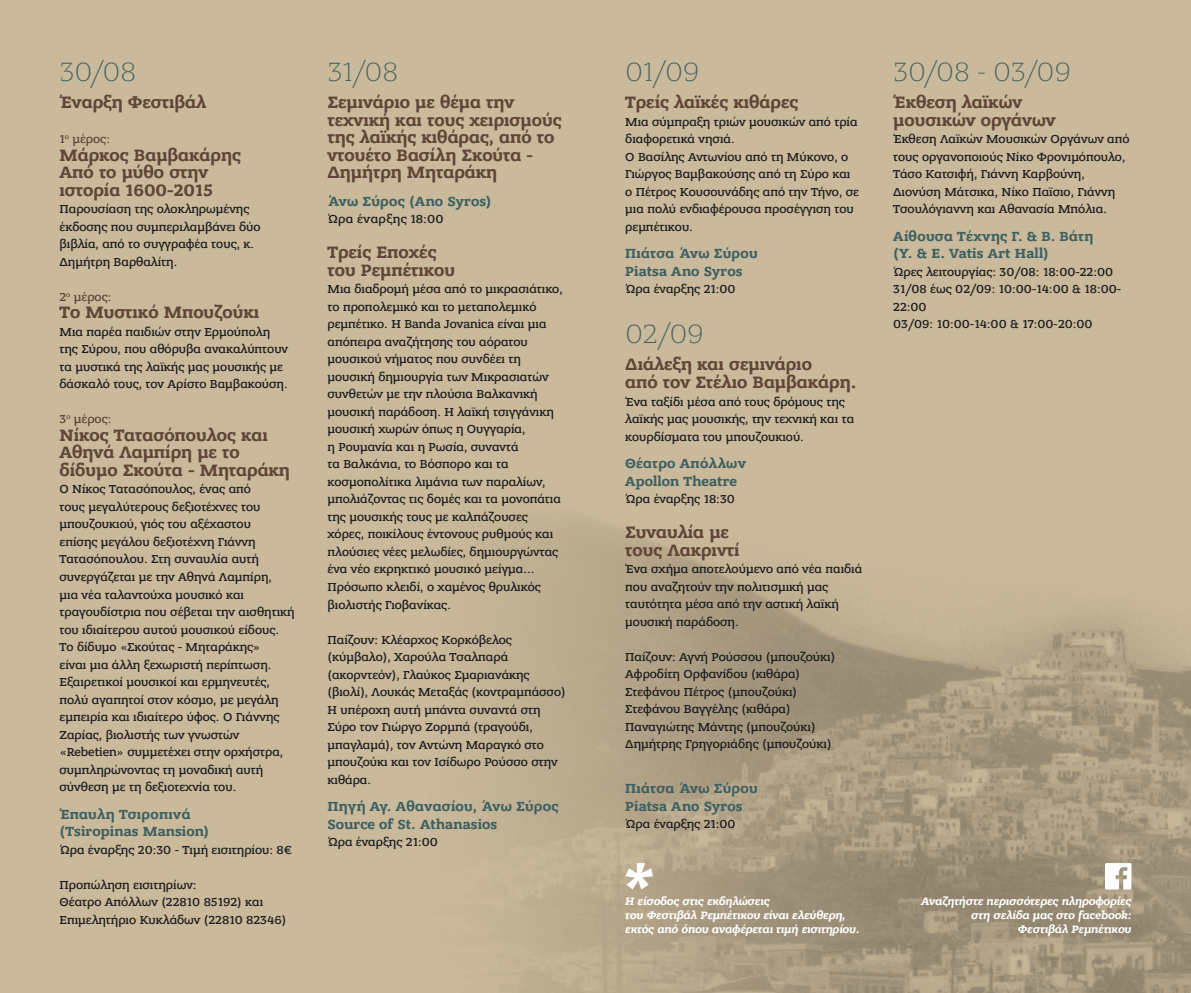
<style>
.page{position:relative;width:1191px;height:993px;background:#fff}
.page>*{position:absolute;margin:0;border:0;box-sizing:border-box;transform-origin:0 0}
.t1{font:300 28px "Bandera Pro";letter-spacing:-.01em;color:#3d6062}
.t2{font:700 17.5px/17.5px "Bandera Pro";color:#604538}
.t3{font:700 14px/17.5px "Bandera Pro";letter-spacing:.015em;color:#3d6062}
.t4{font:500 12.25px/17.5px "Bandera Pro";color:#1b1c20}
.t5{font:500 12.25px "Bandera Pro";color:#604538}
.t6{font:500 12.25px "Bandera Pro";letter-spacing:.03em;color:#1b1c20}
.t7{font:italic 700 11.38px/14px "Bandera Pro";color:#fff}
</style>
<div class="page">
<div style="left:0;top:0;width:1191px;height:992px;background:#cab99a"></div>
<img style="left:513px;top:522px;width:678px;height:470px">
<svg style="left:625px;top:862px;width:27px;height:27px"></svg>
<svg style="left:1105px;top:862px;width:26px;height:27px"></svg>
<h1 class="t1" style="left:60px;top:54px;width:78px">30/08</h1>
<h2 class="t2" style="left:60px;top:94px;width:148px">Έναρξη Φεστιβάλ</h2>
<p class="t5" style="left:60px;top:131px;width:52px">1<sup>ο</sup> μέρος:</p>
<h2 class="t2" style="left:60px;top:146px;width:183px">Μάρκος Βαμβακάρης<br>Από το μύθο στην ιστορία 1600-2015</h2>
<p class="t4" style="left:60px;top:200px;width:203px">Παρουσίαση της ολοκληρωμένης έκδοσης που συμπεριλαμβάνει δύο βιβλία, από το συγγραφέα τους, κ.<br>Δημήτρη Βαρθαλίτη.</p>
<p class="t5" style="left:60px;top:289px;width:53px">2<sup>ο</sup> μέρος:</p>
<h2 class="t2" style="left:60px;top:304px;width:201px">Το Μυστικό Μπουζούκι</h2>
<p class="t4" style="left:60px;top:323px;width:230px">Mια παρέα παιδιών στην Ερμούπολη της Σύρου, που αθόρυβα ανακαλύπτουν τα μυστικά της λαϊκής μας μουσικής με δάσκαλό τους, τον Αρίστο Βαμβακούση.</p>
<p class="t5" style="left:60px;top:411px;width:53px">3<sup>ο</sup> μέρος:</p>
<h2 class="t2" style="left:60px;top:426px;width:232px">Νίκος Τατασόπουλος και<br>Αθηνά Λαμπίρη με το δίδυμο Σκούτα - Μηταράκη</h2>
<p class="t4" style="left:60px;top:480px;width:237px">Ο Νίκος Τατασόπουλος, ένας από<br>τους μεγαλύτερους δεξιοτέχνες του μπουζουκιού, γιός του αξέχαστου<br>επίσης μεγάλου δεξιοτέχνη Γιάννη Τατασόπουλου. Στη συναυλία αυτή συνεργάζεται με την Αθηνά Λαμπίρη,<br>μια νέα ταλαντούχα μουσικό και τραγουδίστρια που σέβεται την αισθητική του ιδιαίτερου αυτού μουσικού είδους.<br>Το δίδυμο «Σκούτας - Μηταράκης»<br>είναι μια άλλη ξεχωριστή περίπτωση.<br>Εξαιρετικοί μουσικοί και ερμηνευτές, πολύ αγαπητοί στον κόσμο, με μεγάλη εμπειρία και ιδιαίτερο ύφος. Ο Γιάννης Ζαρίας, βιολιστής των γνωστών «Rebetien» συμμετέχει στην ορχήστρα, συμπληρώνοντας τη μοναδική αυτή σύνθεση με τη δεξιοτεχνία του.</p>
<p class="t3" style="left:60px;top:805px;width:151px">Έπαυλη Τσιροπινά (Tsiropinas Mansion)</p>
<p class="t4" style="left:60px;top:840px;width:234px">Ώρα έναρξης 20:30 - Τιμή εισιτηρίου: 8€</p>
<p class="t4" style="left:60px;top:875px;width:228px">Προπώληση εισιτηρίων:<br>Θέατρο Απόλλων (22810 85192) και<br>Επιμελητήριο Κυκλάδων (22810 82346)</p>
<h1 class="t1" style="left:327px;top:54px;width:72px">31/08</h1>
<h2 class="t2" style="left:327px;top:94px;width:235px">Σεμινάριο με θέμα την τεχνική και τους χειρισμούς της λαϊκής κιθάρας, από το ντουέτο Βασίλη Σκούτα -<br>Δημήτρη Μηταράκη</h2>
<p class="t3" style="left:327px;top:192px;width:165px">Άνω Σύρος (Ano Syros)</p>
<p class="t6" style="left:327px;top:211px;width:118px">Ώρα έναρξης 18:00</p>
<h2 class="t2" style="left:327px;top:244px;width:129px">Τρείς Εποχές του Ρεμπέτικου</h2>
<p class="t4" style="left:327px;top:280px;width:237px">Μια διαδρομή μέσα από το μικρασιάτικο, το προπολεμικό και το μεταπολεμικό ρεμπέτικο. Η Banda Jovanica είναι μια απόπειρα αναζήτησης του αόρατου μουσικού νήματος που συνδέει τη μουσική δημιουργία των Μικρασιατών συνθετών με την πλούσια Βαλκανική μουσική παράδοση. Η λαϊκή τσιγγάνικη μουσική χωρών όπως η Ουγγαρία,<br>η Ρουμανία και η Ρωσία, συναντά<br>τα Βαλκάνια, το Βόσπορο και τα κοσμοπολίτικα λιμάνια των παραλίων, μπολιάζοντας τις δομές και τα μονοπάτια της μουσικής τους με καλπάζουσες χόρες, ποικίλους έντονους ρυθμούς και πλούσιες νέες μελωδίες, δημιουργώντας ένα νέο εκρηκτικό μουσικό μείγμα...<br>Πρόσωπο κλειδί, ο χαμένος θρυλικός βιολιστής Γιοβανίκας.</p>
<p class="t4" style="left:327px;top:630px;width:240px">Παίζουν: Kλέαρχος Κορκόβελος (κύμβαλο), Χαρούλα Τσαλπαρά (ακορντεόν), Γλαύκος Σμαριανάκης (βιολί), Λουκάς Μεταξάς (κοντραμπάσσο)<br>Η υπέροχη αυτή μπάντα συναντά στη<br>Σύρο τον Γιώργο Ζορμπά (τραγούδι, μπαγλαμά), τον Αντώνη Μαραγκό στο μπουζούκι και τον Ισίδωρο Ρούσσο στην κιθάρα.</p>
<p class="t3" style="left:327px;top:797px;width:233px">Πηγή Αγ. Αθανασίου, Άνω Σύρος<br>Source of St. Athanasios</p>
<p class="t4" style="left:327px;top:833px;width:112px">Ώρα έναρξης 21:00</p>
<h1 class="t1" style="left:625px;top:54px;width:76px">01/09</h1>
<h2 class="t2" style="left:625px;top:94px;width:175px">Τρείς λαϊκές κιθάρες</h2>
<p class="t4" style="left:625px;top:113px;width:235px">Μια σύμπραξη τριών μουσικών από τρία διαφορετικά νησιά.<br>Ο Βασίλης Αντωνίου από τη Μύκονο, ο<br>Γιώργος Βαμβακούσης από τη Σύρο και ο Πέτρος Κουσουνάδης από την Τήνο, σε μια πολύ ενδιαφέρουσα προσέγγιση του ρεμπέτικου.</p>
<p class="t3" style="left:625px;top:245px;width:134px">Πιάτσα Άνω Σύρου<br>Piatsa Ano Syros</p>
<p class="t4" style="left:625px;top:280px;width:112px">Ώρα έναρξης 21:00</p>
<h1 class="t1" style="left:625px;top:316px;width:80px">02/09</h1>
<h2 class="t2" style="left:625px;top:356px;width:233px">Διάλεξη και σεμινάριο<br>από τον Στέλιο Βαμβακάρη.</h2>
<p class="t4" style="left:625px;top:393px;width:230px">Ένα ταξίδι μέσα από τους δρόμους της λαϊκής μας μουσικής, την τεχνική και τα κουρδίσματα του μπουζουκιού.</p>
<p class="t3" style="left:625px;top:455px;width:122px">Θέατρο Απόλλων<br>Apollon Theatre</p>
<p class="t4" style="left:625px;top:490px;width:111px">Ώρα έναρξης 18:30</p>
<h2 class="t2" style="left:625px;top:524px;width:116px">Συναυλία με τους Λακριντί</h2>
<p class="t4" style="left:625px;top:560px;width:238px">Ένα σχήμα αποτελούμενο από νέα παιδιά που αναζητούν την πολιτισμική μας ταυτότητα μέσα από την αστική λαϊκή μουσική παράδοση.</p>
<p class="t4" style="left:625px;top:648px;width:211px">Παίζουν: Αγνή Ρούσσου (μπουζούκι)<br>Αφροδίτη Ορφανίδου (κιθάρα)<br>Στεφάνου Πέτρος (μπουζούκι)<br>Στεφάνου Βαγγέλης (κιθάρα)<br>Παναγιώτης Μάντης (μπουζούκι)<br>Δημήτρης Γρηγοριάδης (μπουζούκι)</p>
<p class="t3" style="left:625px;top:780px;width:134px">Πιάτσα Άνω Σύρου<br>Piatsa Ano Syros</p>
<p class="t4" style="left:625px;top:815px;width:112px">Ώρα έναρξης 21:00</p>
<h1 class="t1" style="left:893px;top:54px;width:179px">30/08 - 03/09</h1>
<h2 class="t2" style="left:893px;top:94px;width:164px">Έκθεση λαϊκών μουσικών οργάνων</h2>
<p class="t4" style="left:893px;top:130px;width:238px">Έκθεση Λαϊκών Μουσικών Οργάνων από τους οργανοποιούς Νίκο Φρονιμόπουλο, Τάσο Κατσιφή, Γιάννη Καρβούνη, Διονύση Μάτσικα, Νίκο Παϊσιο, Γιάννη Τσουλόγιαννη και Αθανασία Μπόλια.</p>
<p class="t3" style="left:893px;top:227px;width:201px">Αίθουσα Τέχνης Γ. &amp; Β. Βάτη (Υ. &amp; Ε. Vatis Art Hall)</p>
<p class="t4" style="left:893px;top:263px;width:229px">Ώρες λειτουργίας: 30/08: 18:00-22:00<br>31/08 έως 02/09: 10:00-14:00 &amp; 18:00-<br>22:00<br>03/09: 10:00-14:00 &amp; 17:00-20:00</p>
<p class="t7" style="left:625px;top:894px;width:236px">Η είσοδος στις εκδηλώσεις<br>του Φεστιβάλ Ρεμπέτικου είναι ελεύθερη, εκτός από όπου αναφέρεται τιμή εισιτηρίου.</p>
<p class="t7" style="left:921px;top:894px;width:212px;text-align:right">Αναζητήστε περισσότερες πληροφορίες στη σελίδα μας στο facebook:<br>Φεστιβάλ Ρεμπέτικου</p>
</div>
